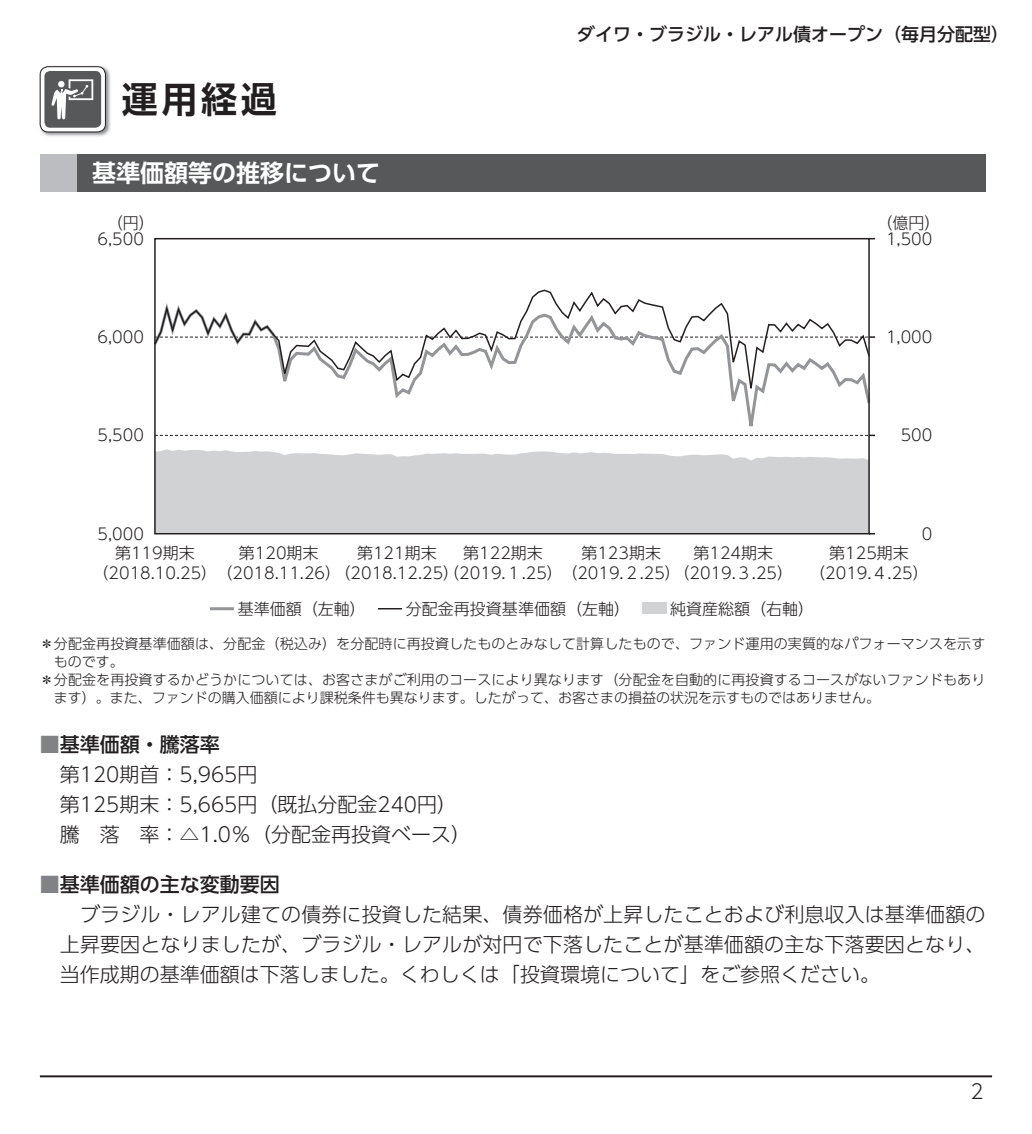
<style>
.page{position:relative;width:1032px;height:1134px;background:#fff}
.page>*{position:absolute;margin:0;border:0;box-sizing:border-box;transform-origin:0 0}
.t1{font:36px "UD Shin Go Pro De Bold 90 msp RKSJ H";color:#231f20}
.t2{font:24px "UD Shin Go Pro De Bold 90 msp RKSJ H";color:#fff}
.t3{font:20px/30px "UD Shin Go Pro Light 90 msp RKSJ H";color:#231f20}
.t4{font:20px "UD Shin Go Pro Medium 90 msp RKSJ H";color:#231f20}
.t5{font:18px "UD Shin Go Pro Medium 90 msp RKSJ H";color:#231f20}
.t6{font:16px/20px "UD Shin Go Pro Light 90 msp RKSJ H";color:#231f20;text-align:center}
.t7{font:14px "UD Shin Go Pro Light 90 msp RKSJ H";letter-spacing:.01em;color:#231f20}
.s1{color:#808285}
</style>
<div class="page">
<hr style="left:40px;top:1075px;width:952px;height:2px;background:#231f20">
<img style="left:39px;top:66px;width:72px;height:71px">
<div style="left:40px;top:67px;width:65px;height:65px;background:#fff;border-radius:8px"></div>
<div style="left:40px;top:66px;width:66px;height:66px;border:1px solid #231f20;border-radius:8px"></div>
<div style="left:44px;top:71px;width:57px;height:57px;background:#57585a;border-radius:6px"></div>
<svg style="left:51px;top:79px;width:42px;height:40px"></svg>
<div style="left:40px;top:155px;width:37px;height:37px;background:#bcbdc0"></div>
<div style="left:77px;top:155px;width:908px;height:37px;background:#57585a"></div>
<svg style="left:154px;top:237px;width:722px;height:298px"></svg>
<div style="left:642px;top:603px;width:24px;height:11px;background:#d1d2d4"></div>
<hr style="left:210px;top:607px;width:24px;height:3px;background:#939598">
<svg style="left:378px;top:608px;width:24px;height:1px"></svg>
<h1 class="t1" style="left:122px;top:86px;width:156px">運用経過</h1>
<h2 class="t2" style="left:92px;top:164px;width:289px">基準価額等の推移について</h2>
<p class="t5" style="left:577px;top:27px;width:433px">ダイワ・ブラジル・レアル債オープン（毎月分配型）</p>
<p class="t6" style="left:107px;top:215px;width:49px">（円）</p>
<p class="t6" style="left:876px;top:215px;width:65px">（億円）</p>
<p class="t6" style="left:98px;top:231px;width:48px">6,500</p>
<p class="t6" style="left:886px;top:231px;width:48px">1,500</p>
<p class="t6" style="left:98px;top:329px;width:48px">6,000</p>
<p class="t6" style="left:886px;top:329px;width:48px">1,000</p>
<p class="t6" style="left:98px;top:428px;width:48px">5,500</p>
<p class="t6" style="left:901px;top:428px;width:33px">500</p>
<p class="t6" style="left:98px;top:526px;width:48px">5,000</p>
<p class="t6" style="left:922px;top:526px;width:12px">0</p>
<p class="t6" style="left:93px;top:545px;width:250px;text-align:left;text-indent:22px">第119期末<br>（2018.10.25）（2018.11.26）</p>
<p class="t6" style="left:239px;top:545px;width:81px">第120期末</p>
<p class="t6" style="left:334px;top:545px;width:126px">第121期末（2018.12.25）</p>
<p class="t6" style="left:443px;top:545px;width:239px;text-align:left;text-indent:20px">第122期末<br>（2019.１.25）（2019.２.25）</p>
<p class="t6" style="left:581px;top:545px;width:81px">第123期末</p>
<p class="t6" style="left:673px;top:545px;width:121px">第124期末（2019.３.25）</p>
<p class="t6" style="left:809px;top:545px;width:121px">第125期末（2019.４.25）</p>
<p class="t6" style="left:238px;top:601px;width:129px">基準価額（左軸）</p>
<p class="t6" style="left:406px;top:601px;width:225px">分配金再投資基準価額（左軸）</p>
<p class="t6" style="left:670px;top:601px;width:145px">純資産総額（右軸）</p>
<p class="t7" style="left:40px;top:638px;width:947px">＊分配金再投資基準価額は、分配金（税込み）を分配時に再投資したものとみなして計算したもので、ファンド運用の実質的なパフォーマンスを示す</p>
<p class="t7" style="left:54px;top:656px;width:71px">ものです。</p>
<p class="t7" style="left:40px;top:674px;width:947px">＊分配金を再投資するかどうかについては、お客さまがご利用のコースにより異なります（分配金を自動的に再投資するコースがないファンドもあり</p>
<p class="t7" style="left:54px;top:692px;width:827px">ます）。また、ファンドの購入価額により課税条件も異なります。したがって、お客さまの損益の状況を示すものではありません。</p>
<h3 class="t4" style="left:40px;top:737px;width:181px"><span class="s1">■</span>基準価額・騰落率</h3>
<h3 class="t3" style="left:60px;top:762px;width:413px">第120期首：5,965円<br>第125期末：5,665円（既払分配金240円）騰 落 率：△1.0％（分配金再投資ベース）</h3>
<h3 class="t4" style="left:40px;top:877px;width:241px"><span class="s1">■</span>基準価額の主な変動要因</h3>
<h3 class="t3" style="left:60px;top:902px;width:927px;text-align:justify">　ブラジル・レアル建ての債券に投資した結果、債券価格が上昇したことおよび利息収入は基準価額の上昇要因となりましたが、ブラジル・レアルが対円で下落したことが基準価額の主な下落要因となり、当作成期の基準価額は下落しました。くわしくは「投資環境について」をご参照ください。</h3>
<h3 class="t3" style="left:970px;top:1079px;width:15px">2</h3>
</div>
